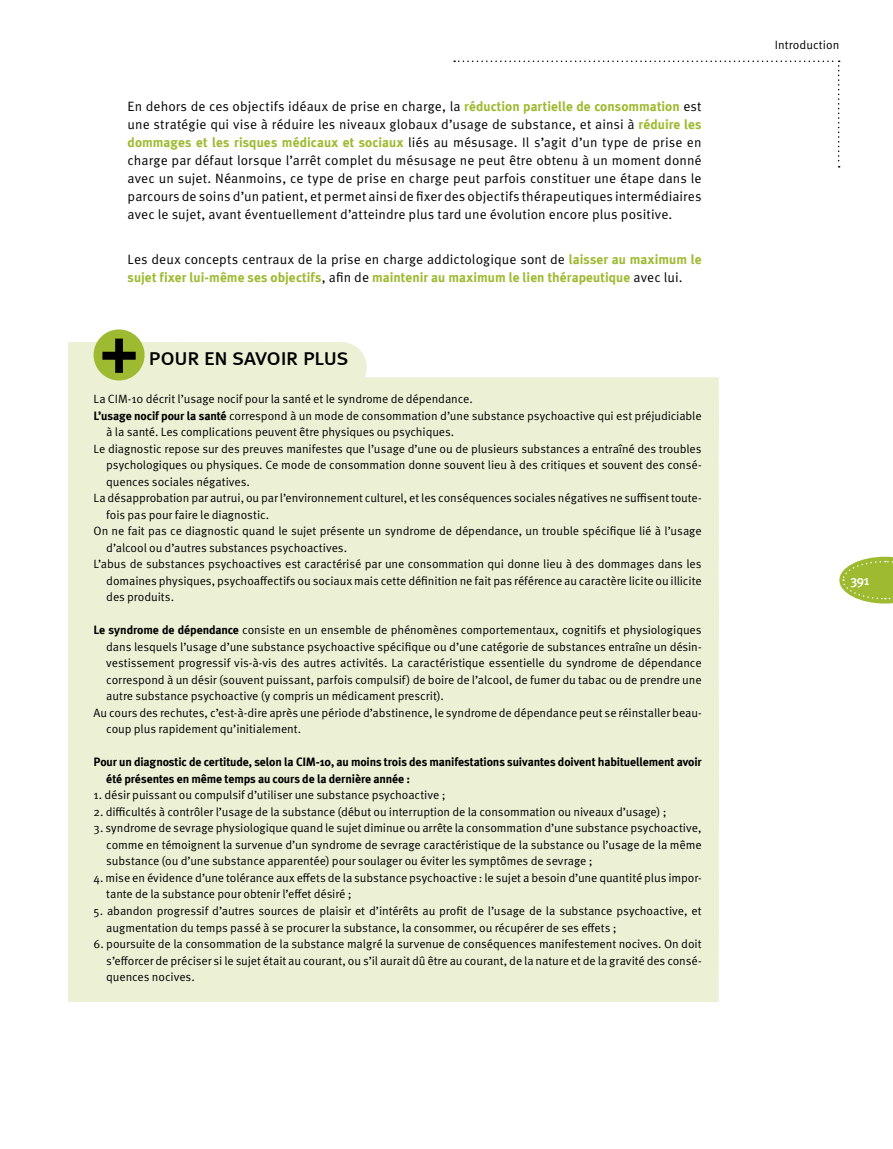
<style>
.page{position:relative;width:893px;height:1149px;background:#fff}
.page>*{position:absolute;margin:0;border:0;box-sizing:border-box;transform-origin:0 0}
.t1{font:24px "Meta Plus Book Caps";letter-spacing:-.04em;color:#000}
.t2{font:13.5px/18px "Meta Pro";letter-spacing:.005em;color:#000;text-align:justify}
.t3{font:700 13.5px "Meta Plus";letter-spacing:.005em;color:#9eba31}
.t4{font:500 13.5px "Meta Plus";color:#fff}
.t5{font:12px/16.5px "Meta Pro";letter-spacing:-.01em;color:#000;text-align:justify}
.t6{font:700 12px/16.5px "Meta Plus";letter-spacing:-.01em;color:#000}
.s1{font-family:"Meta Plus";font-weight:700;color:#9eba31}
.s2{font-family:"Meta Pro";font-weight:400;color:#000}
.s3{font-family:"Meta Plus";font-weight:700}
</style>
<div class="page">
<svg style="left:839px;top:556px;width:54px;height:47px"></svg>
<svg style="left:454px;top:60px;width:386px;height:107px"></svg>
<div style="left:68px;top:342px;width:277px;height:36px;background:#ecf1d6"></div>
<div style="left:68px;top:377px;width:651px;height:47px;background:#ecf1d6"></div>
<div style="left:68px;top:410px;width:651px;height:47px;background:#ecf1d6"></div>
<div style="left:68px;top:427px;width:651px;height:51px;background:#ecf1d6"></div>
<div style="left:68px;top:476px;width:651px;height:51px;background:#ecf1d6"></div>
<div style="left:68px;top:526px;width:651px;height:46px;background:#ecf1d6"></div>
<div style="left:68px;top:542px;width:651px;height:51px;background:#ecf1d6"></div>
<div style="left:68px;top:592px;width:651px;height:46px;background:#ecf1d6"></div>
<div style="left:68px;top:608px;width:651px;height:51px;background:#ecf1d6"></div>
<div style="left:68px;top:658px;width:651px;height:51px;background:#ecf1d6"></div>
<div style="left:68px;top:707px;width:651px;height:47px;background:#ecf1d6"></div>
<div style="left:68px;top:740px;width:651px;height:51px;background:#ecf1d6"></div>
<div style="left:68px;top:790px;width:651px;height:46px;background:#ecf1d6"></div>
<div style="left:68px;top:806px;width:651px;height:51px;background:#ecf1d6"></div>
<div style="left:68px;top:856px;width:651px;height:51px;background:#ecf1d6"></div>
<div style="left:68px;top:905px;width:651px;height:47px;background:#ecf1d6"></div>
<div style="left:68px;top:922px;width:651px;height:51px;background:#ecf1d6"></div>
<div style="left:68px;top:955px;width:651px;height:46px;background:#ecf1d6"></div>
<div style="left:94px;top:329px;width:51px;height:51px;background:#9eba31;border-radius:50%"></div>
<svg style="left:102px;top:338px;width:34px;height:35px"></svg>
<p class="t2" style="left:128px;top:98px;width:576px">En dehors de ces objectifs idéaux de prise en charge, la <span class="s1">réduction partielle de consommation</span> est une stratégie qui vise à réduire les niveaux globaux d’usage de substance, et ainsi à <span class="s1">réduire les dommages et les risques médicaux et sociaux</span> liés au mésusage. Il s’agit d’un type de prise en charge par défaut lorsque l’arrêt complet du mésusage ne peut être obtenu à un moment donné avec un sujet. Néanmoins, ce type de prise en charge peut parfois constituer une étape dans le parcours de soins d’un patient, et permet ainsi de fixer des objectifs thérapeutiques intermédiaires avec le sujet, avant éventuellement d’atteindre plus tard une évolution encore plus positive.</p>
<p class="t2" style="left:128px;top:251px;width:576px">Les deux concepts centraux de la prise en charge addictologique sont de <span class="s1">laisser au maximum le</span></p>
<p class="t3" style="left:128px;top:269px;width:557px">sujet fixer lui-même ses objectifs<span class="s2">, afin de</span> maintenir au maximum le lien thérapeutique <span class="s2">avec lui.</span></p>
<h1 class="t1" style="left:149px;top:343px;width:202px">pour en savoir plus</h1>
<p class="t5" style="left:94px;top:391px;width:381px">La CIM-10 décrit l’usage nocif pour la santé et le syndrome de dépendance.</p>
<p class="t5" style="left:94px;top:407px;width:610px"><span class="s3">L’usage nocif pour la santé</span> correspond à un mode de consommation d’une substance psychoactive qui est préjudiciable</p>
<p class="t5" style="left:106px;top:424px;width:349px">à la santé. Les complications peuvent être physiques ou psychiques.</p>
<p class="t5" style="left:94px;top:440px;width:610px">Le diagnostic repose sur des preuves manifestes que l’usage d’une ou de plusieurs substances a entraîné des troubles</p>
<p class="t5" style="left:106px;top:457px;width:597px">psychologiques ou physiques. Ce mode de consommation donne souvent lieu à des critiques et souvent des consé-</p>
<p class="t5" style="left:106px;top:473px;width:145px">quences sociales négatives.</p>
<p class="t5" style="left:94px;top:490px;width:610px">La désapprobation par autrui, ou par l’environnement culturel, et les conséquences sociales négatives ne suffisent toute-</p>
<p class="t5" style="left:106px;top:506px;width:164px">fois pas pour faire le diagnostic.</p>
<p class="t5" style="left:94px;top:523px;width:610px">On ne fait pas ce diagnostic quand le sujet présente un syndrome de dépendance, un trouble spécifique lié à l’usage</p>
<p class="t5" style="left:106px;top:539px;width:242px">d’alcool ou d’autres substances psychoactives.</p>
<p class="t5" style="left:94px;top:556px;width:610px">L’abus de substances psychoactives est caractérisé par une consommation qui donne lieu à des dommages dans les</p>
<p class="t5" style="left:106px;top:572px;width:597px">domaines physiques, psychoaffectifs ou sociaux mais cette définition ne fait pas référence au caractère licite ou illicite</p>
<p class="t5" style="left:106px;top:589px;width:69px">des produits.</p>
<p class="t5" style="left:94px;top:622px;width:610px"><span class="s3">Le syndrome de dépendance</span> consiste en un ensemble de phénomènes comportementaux, cognitifs et physiologiques</p>
<p class="t5" style="left:106px;top:638px;width:597px">dans lesquels l’usage d’une substance psychoactive spécifique ou d’une catégorie de substances entraîne un désin-</p>
<p class="t5" style="left:106px;top:655px;width:597px">vestissement progressif vis-à-vis des autres activités. La caractéristique essentielle du syndrome de dépendance</p>
<p class="t5" style="left:106px;top:671px;width:597px">correspond à un désir (souvent puissant, parfois compulsif) de boire de l’alcool, de fumer du tabac ou de prendre une</p>
<p class="t5" style="left:106px;top:688px;width:339px">autre substance psychoactive (y compris un médicament prescrit).</p>
<p class="t5" style="left:94px;top:704px;width:610px">Au cours des rechutes, c’est-à-dire après une période d’abstinence, le syndrome de dépendance peut se réinstaller beau-</p>
<p class="t5" style="left:106px;top:721px;width:196px">coup plus rapidement qu’initialement.</p>
<p class="t6" style="left:106px;top:753px;width:597px;text-indent:-13px">Pour un diagnostic de certitude, selon la CIM-10, au moins trois des manifestations suivantes doivent habituellement avoir été présentes en même temps au cours de la dernière année :</p>
<p class="t5" style="left:94px;top:787px;width:353px">1. désir puissant ou compulsif d’utiliser une substance psychoactive ;</p>
<p class="t5" style="left:94px;top:803px;width:575px">2. difficultés à contrôler l’usage de la substance (début ou interruption de la consommation ou niveaux d’usage) ;</p>
<p class="t5" style="left:106px;top:820px;width:597px;text-indent:-13px">3. syndrome de sevrage physiologique quand le sujet diminue ou arrête la consommation d’une substance psychoactive, comme en témoignent la survenue d’un syndrome de sevrage caractéristique de la substance ou l’usage de la même substance (ou d’une substance apparentée) pour soulager ou éviter les symptômes de sevrage ;</p>
<p class="t5" style="left:106px;top:869px;width:597px;text-indent:-13px">4. mise en évidence d’une tolérance aux effets de la substance psychoactive : le sujet a besoin d’une quantité plus impor&shy;tante de la substance pour obtenir l’effet désiré ;</p>
<p class="t5" style="left:106px;top:902px;width:597px;text-indent:-13px">5. abandon progressif d’autres sources de plaisir et d’intérêts au profit de l’usage de la substance psychoactive, et augmentation du temps passé à se procurer la substance, la consommer, ou récupérer de ses effets ;</p>
<p class="t5" style="left:106px;top:935px;width:597px;text-indent:-13px">6. poursuite de la consommation de la substance malgré la survenue de conséquences manifestement nocives. On doit s’efforcer de préciser si le sujet était au courant, ou s’il aurait dû être au courant, de la nature et de la gravité des consé&shy;quences nocives.</p>
<p class="t5" style="left:775px;top:37px;width:66px">Introduction</p>
<p class="t4" style="left:850px;top:572px;width:20px">391</p>
</div>
